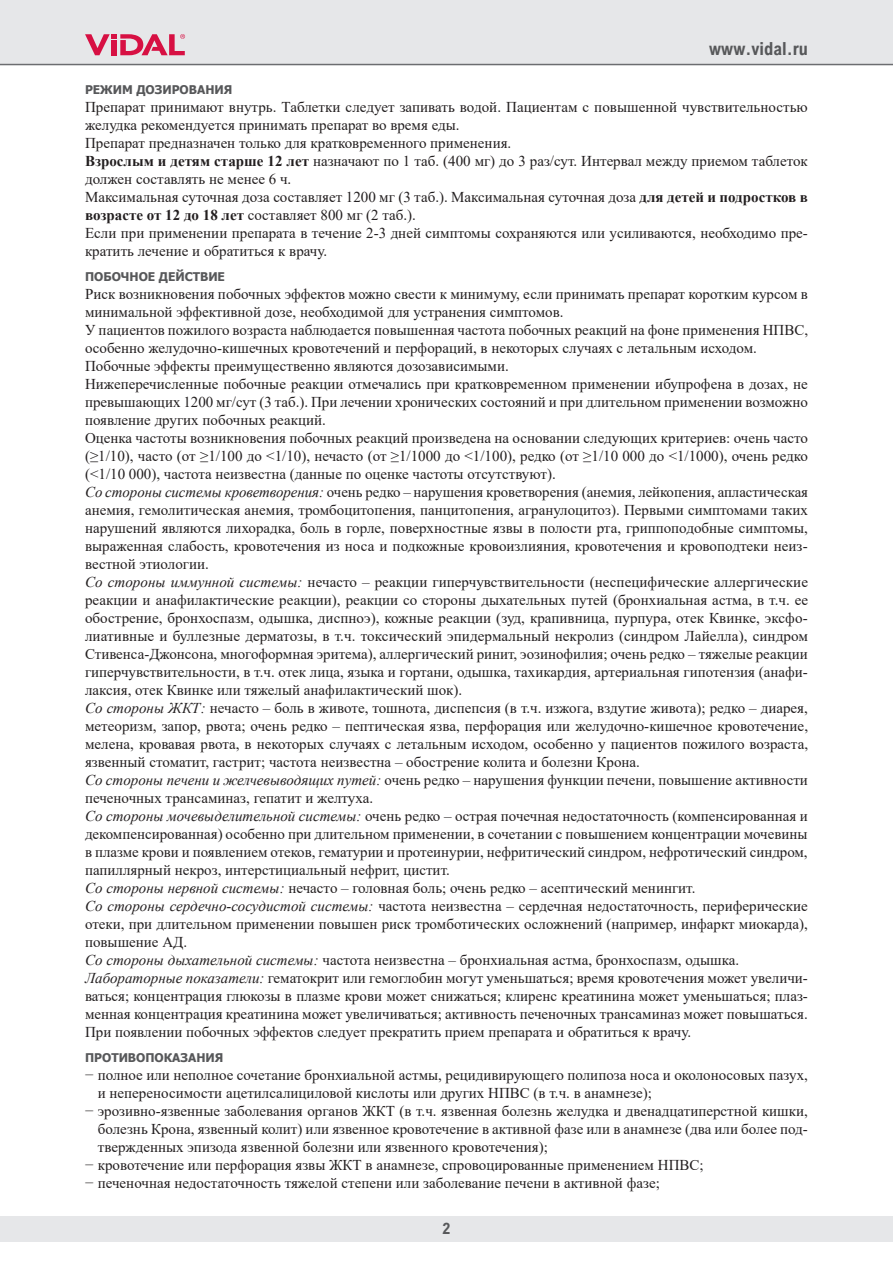
<style>
.page{position:relative;width:893px;height:1263px;background:#fff}
.page>*{position:absolute;margin:0;border:0;box-sizing:border-box;transform-origin:0 0}
.t1{font:700 18px "Arial Nova Cond";color:#57585a}
.t2{font:700 15.75px "Arial Nova Cond";color:#57585a}
.t3{font:15px/18px "Times New Roman";color:#231f20}
.t4{font:700 12px "Tahoma";color:#57585a}
.s1{font-weight:700}
.s2{font-style:italic}
</style>
<div class="page">
<div style="left:0;top:1216px;width:893px;height:26px;background:#e6e7e9"></div>
<div style="left:0;top:0;width:893px;height:64px;background:#e6e7e9"></div>
<svg style="left:85px;top:34px;width:100px;height:21px"></svg>
<hr style="left:0;top:64px;width:893px;height:1px;background:#6c6d70">
<p class="t1" style="left:709px;top:38px;width:100px">www.vidal.ru</p>
<p class="t4" style="left:85px;top:81px;width:149px">РЕЖИМ ДОЗИРОВАНИЯ</p>
<p class="t3" style="left:85px;top:98px;width:724px">Препарат принимают внутрь. Таблетки следует запивать водой. Пациентам с повышенной чувствительностью желудка рекомендуется принимать препарат во время еды.<br>Препарат предназначен только для кратковременного применения.<br><span class="s1">Взрослым и детям старше 12 лет</span> назначают по 1 таб. (400 мг) до 3 раз/сут. Интервал между приемом таблеток должен составлять не менее 6 ч.<br>Максимальная суточная доза составляет 1200 мг (3 таб.). Максимальная суточная доза <span class="s1">для детей и подростков в возрасте от 12 до 18 лет</span> составляет 800 мг (2 таб.).<br>Если при применении препарата в течение 2-3 дней симптомы сохраняются или усиливаются, необходимо пре&shy;кратить лечение и обратиться к врачу.</p>
<p class="t4" style="left:85px;top:268px;width:141px">ПОБОЧНОЕ ДЕЙСТВИЕ</p>
<p class="t3" style="left:85px;top:284px;width:725px">Риск возникновения побочных эффектов можно свести к минимуму, если принимать препарат коротким курсом в минимальной эффективной дозе, необходимой для устранения симптомов.<br>У пациентов пожилого возраста наблюдается повышенная частота побочных реакций на фоне применения НПВС, особенно желудочно-кишечных кровотечений и перфораций, в некоторых случаях с летальным исходом.<br>Побочные эффекты преимущественно являются дозозависимыми.<br>Нижеперечисленные побочные реакции отмечались при кратковременном применении ибупрофена в дозах, не превышающих 1200 мг/сут (3 таб.). При лечении хронических состояний и при длительном применении возможно появление других побочных реакций.<br>Оценка частоты возникновения побочных реакций произведена на основании следующих критериев: очень часто (≥1/10), часто (от ≥1/100 до &lt;1/10), нечасто (от ≥1/1000 до &lt;1/100), редко (от ≥1/10 000 до &lt;1/1000), очень редко (&lt;1/10 000), частота неизвестна (данные по оценке частоты отсутствуют).<br><span class="s2">Со стороны системы кроветворения:</span> очень редко – нарушения кроветворения (анемия, лейкопения, апластическая анемия, гемолитическая анемия, тромбоцитопения, панцитопения, агранулоцитоз). Первыми симптомами таких нарушений являются лихорадка, боль в горле, поверхностные язвы в полости рта, гриппоподобные симптомы, выраженная слабость, кровотечения из носа и подкожные кровоизлияния, кровотечения и кровоподтеки неиз&shy;вестной этиологии.<br><span class="s2">Со стороны иммунной системы:</span> нечасто – реакции гиперчувствительности (неспецифические аллергические реакции и анафилактические реакции), реакции со стороны дыхательных путей (бронхиальная астма, в т.ч. ее обострение, бронхоспазм, одышка, диспноэ), кожные реакции (зуд, крапивница, пурпура, отек Квинке, эксфо&shy;лиативные и буллезные дерматозы, в т.ч. токсический эпидермальный некролиз (синдром Лайелла), синдром Стивенса-Джонсона, многоформная эритема), аллергический ринит, эозинофилия; очень редко – тяжелые реакции гиперчувствительности, в т.ч. отек лица, языка и гортани, одышка, тахикардия, артериальная гипотензия (анафи&shy;лаксия, отек Квинке или тяжелый анафилактический шок).<br><span class="s2">Со стороны ЖКТ:</span> нечасто – боль в животе, тошнота, диспепсия (в т.ч. изжога, вздутие живота); редко – диарея, метеоризм, запор, рвота; очень редко – пептическая язва, перфорация или желудочно-кишечное кровотечение, мелена, кровавая рвота, в некоторых случаях с летальным исходом, особенно у пациентов пожилого возраста, язвенный стоматит, гастрит; частота неизвестна – обострение колита и болезни Крона.<br><span class="s2">Со стороны печени и желчевыводящих путей:</span> очень редко – нарушения функции печени, повышение активности печеночных трансаминаз, гепатит и желтуха.<br><span class="s2">Со стороны мочевыделительной системы:</span> очень редко – острая почечная недостаточность (компенсированная и декомпенсированная) особенно при длительном применении, в сочетании с повышением концентрации мочевины в плазме крови и появлением отеков, гематурии и протеинурии, нефритический синдром, нефротический синдром, папиллярный некроз, интерстициальный нефрит, цистит.<br><span class="s2">Со стороны нервной системы:</span> нечасто – головная боль; очень редко – асептический менингит.<br><span class="s2">Со стороны сердечно-сосудистой системы:</span> частота неизвестна – сердечная недостаточность, периферические отеки, при длительном применении повышен риск тромботических осложнений (например, инфаркт миокарда), повышение АД.<br><span class="s2">Со стороны дыхательной системы:</span> частота неизвестна – бронхиальная астма, бронхоспазм, одышка.<br><span class="s2">Лабораторные показатели:</span> гематокрит или гемоглобин могут уменьшаться; время кровотечения может увеличи&shy;ваться; концентрация глюкозы в плазме крови может снижаться; клиренс креатинина может уменьшаться; плаз&shy;менная концентрация креатинина может увеличиваться; активность печеночных трансаминаз может повышаться.<br>При появлении побочных эффектов следует прекратить прием препарата и обратиться к врачу.</p>
<p class="t4" style="left:85px;top:1049px;width:140px">ПРОТИВОПОКАЗАНИЯ</p>
<p class="t3" style="left:85px;top:1065px;width:724px">− полное или неполное сочетание бронхиальной астмы, рецидивирующего полипоза носа и околоносовых пазух,</p>
<p class="t3" style="left:98px;top:1083px;width:556px">и непереносимости ацетилсалициловой кислоты или других НПВС (в т.ч. в анамнезе);</p>
<p class="t3" style="left:85px;top:1101px;width:724px">− эрозивно-язвенные заболевания органов ЖКТ (в т.ч. язвенная болезнь желудка и двенадцатиперстной кишки,</p>
<p class="t3" style="left:98px;top:1119px;width:712px">болезнь Крона, язвенный колит) или язвенное кровотечение в активной фазе или в анамнезе (два или более под-</p>
<p class="t3" style="left:98px;top:1137px;width:452px">твержденных эпизода язвенной болезни или язвенного кровотечения);</p>
<p class="t3" style="left:85px;top:1155px;width:620px">− кровотечение или перфорация язвы ЖКТ в анамнезе, спровоцированные применением НПВС;</p>
<p class="t3" style="left:85px;top:1173px;width:576px">− печеночная недостаточность тяжелой степени или заболевание печени в активной фазе;</p>
<p class="t2" style="left:443px;top:1218px;width:9px">2</p>
</div>
